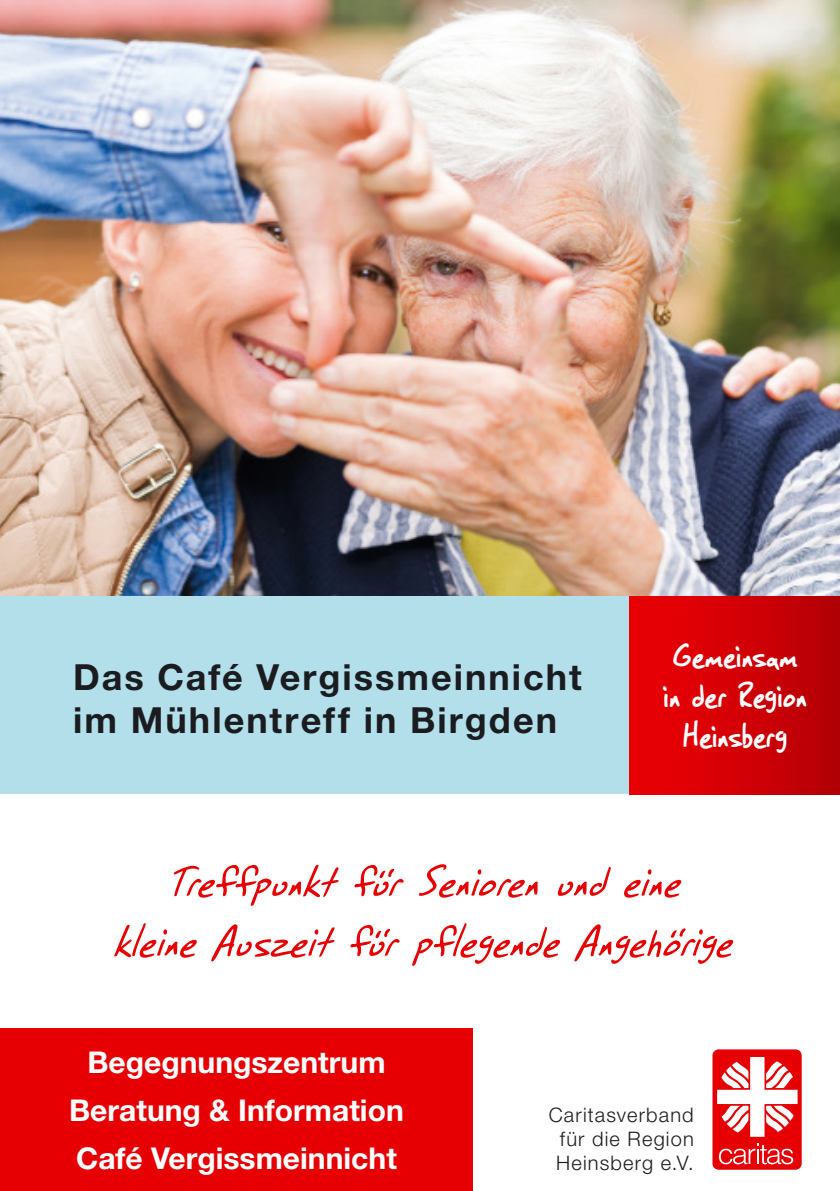
<style>
.page{position:relative;width:840px;height:1191px;background:#fff}
.page>*{position:absolute;margin:0;border:0;box-sizing:border-box;transform-origin:0 0}
.t1{font:italic 50px/60px "SF Grunge Sans";letter-spacing:.06em;color:#e60004;text-align:center}
.t2{font:700 38px/40px "SF Grunge Sans";letter-spacing:.05em;color:#fff;text-align:center}
.t3{font:700 36px/43.2px "Helvetica Neue LT Std";letter-spacing:.055em;color:#1b1c20}
.t4{font:700 30px/48px "Helvetica Neue LT Std";color:#fff;text-align:center}
.t5{font:300 20px/24px "Helvetica Neue LT Std";letter-spacing:.055em;color:#1b1c20;text-align:center}
</style>
<div class="page">
<div style="left:0;top:1028px;width:472px;height:163px;background:#e60004"></div>
<div style="left:0;top:595px;width:629px;height:199px;background:#b2dfea"></div>
<div style="left:629px;top:595px;width:210px;height:199px;background:linear-gradient(to right,#ee0005,#b50006)"></div>
<div style="left:712px;top:1049px;width:89px;height:120px;background:#e60004;border-radius:6px"></div>
<svg style="left:717px;top:1057px;width:80px;height:79px"></svg>
<svg style="left:718px;top:1143px;width:74px;height:21px"></svg>
<img style="left:0;top:0;width:839px;height:595px">
<p class="t3" style="left:73px;top:654px;width:509px">Das Café Vergissmeinnicht im Mühlentreff in Birgden</p>
<p class="t2" style="left:664px;top:633px;width:143px">Gemeinsam in der Region<br>Heinsberg</p>
<p class="t1" style="left:113px;top:848px;width:616px">Treffpunkt für Senioren und eine<br>kleine Auszeit für pflegende Angehörige</p>
<p class="t4" style="left:69px;top:1037px;width:336px">Begegnungszentrum<br>Beratung &amp; Information<br>Café Vergissmeinnicht</p>
<p class="t5" style="left:548px;top:1102px;width:146px">Caritasverband für die Region<br>Heinsberg e.V.</p>
</div>
